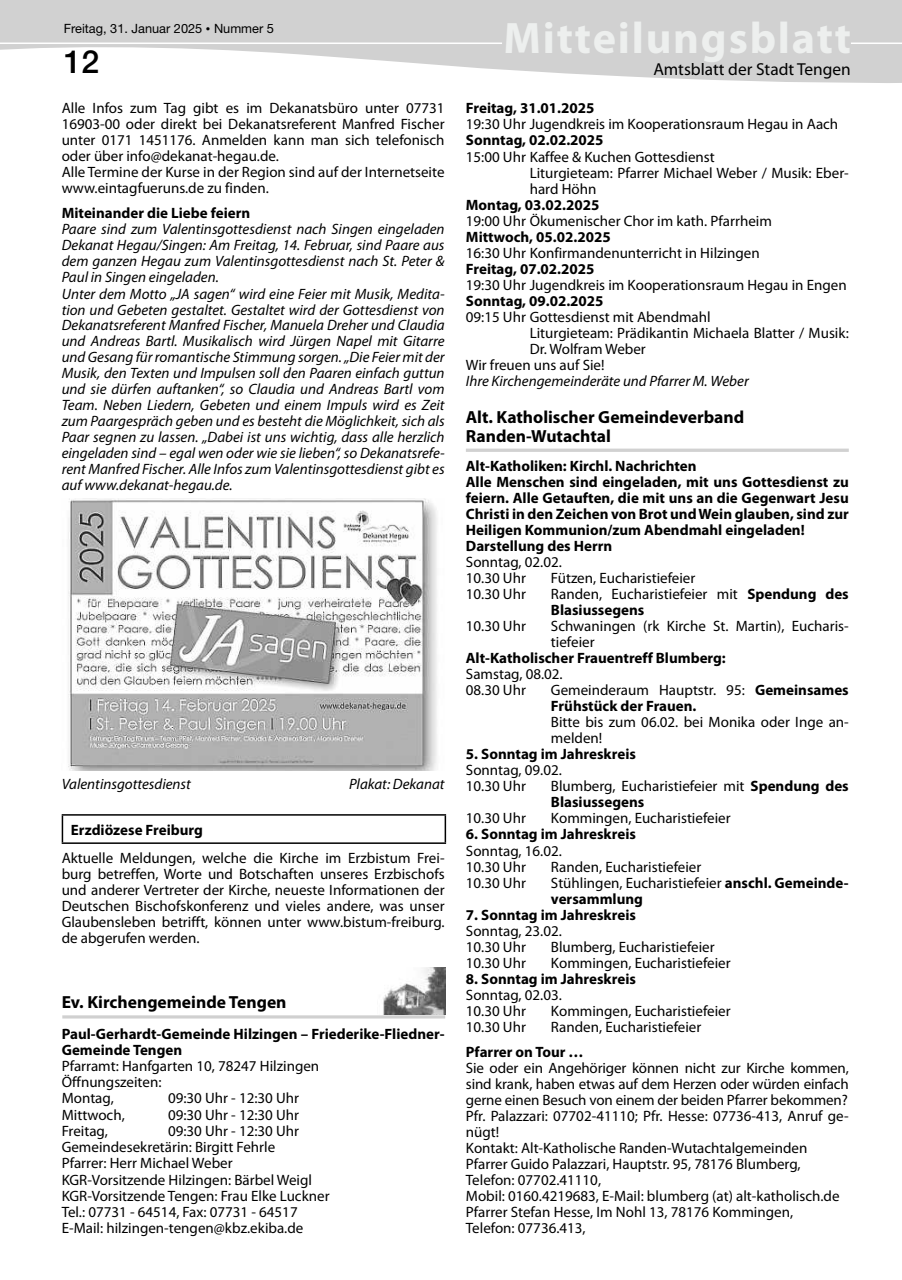
<style>
.page{position:relative;width:902px;height:1280px;background:#fff}
.page>*{position:absolute;margin:0;border:0;box-sizing:border-box;transform-origin:0 0}
.t1{font:700 44.25px "Myriad Pro";letter-spacing:.04em;color:#edefee}
.t2{font:500 31.95px "Helvetica Neue LT Pro";color:#000}
.t3{font:700 17.55px/19.2px "Myriad Pro";color:#000}
.t4{font:17.4px "Myriad Pro";color:#000}
.t5{font:15px/16px "Myriad Pro";color:#000}
.t6{font:italic 15px/16px "Myriad Pro";color:#000}
.t7{font:700 15px/16px "Myriad Pro";color:#000}
.t8{font:12.75px "Helvetica Neue LT Pro";color:#000}
.s1{font-size:9px}
.s2{font-size:12.9px}
.s3{font-weight:700}
.s4{font-weight:400}
</style>
<div class="page">
<svg style="left:0;top:0;width:901px;height:83px;fill:#d1d1d1"></svg>
<div style="left:505px;top:22px;width:344px;height:40px;background:#d1d1d1"></div>
<hr style="left:0;top:43px;width:502px;height:1px;background:#fff">
<hr style="left:850px;top:43px;width:51px;height:1px;background:#fff">
<img style="left:68px;top:498px;width:369px;height:273px">
<hr style="left:62px;top:814px;width:384px;height:2px;background:#000">
<svg style="left:62px;top:816px;width:1px;height:26px"></svg>
<hr style="left:444px;top:816px;width:2px;height:26px;background:#000">
<hr style="left:62px;top:842px;width:384px;height:2px;background:#000">
<hr style="left:62px;top:1015px;width:383px;height:3px;background:#d0d0d0">
<img style="left:383px;top:967px;width:62px;height:48px">
<hr style="left:466px;top:449px;width:382px;height:3px;background:#d1d1d1">
<p class="t8" style="left:64px;top:20px;width:212px">Freitag, 31. Januar 2025 <span class="s1">•</span> Nummer <span class="s2">5</span></p>
<h1 class="t1" style="left:503px;top:9px;width:349px">Mitteilungsblatt</h1>
<h2 class="t2" style="left:64px;top:43px;width:37px">12</h2>
<p class="t4" style="left:653px;top:59px;width:199px">Amtsblatt der Stadt Tengen</p>
<p class="t5" style="left:62px;top:100px;width:384px">Alle Infos zum Tag gibt es im Dekanatsbüro unter 07731<br>16903-00 oder direkt bei Dekanatsreferent Manfred Fischer unter 0171 1451176. Anmelden kann man sich telefonisch oder über info@dekanat-hegau.de.<br>Alle Termine der Kurse in der Region sind auf der Internetseite www.eintagfueruns.de zu finden.</p>
<p class="t7" style="left:62px;top:205px;width:190px">Miteinander die Liebe feiern</p>
<p class="t6" style="left:62px;top:221px;width:384px">Paare sind zum Valentinsgottesdienst nach Singen eingeladen Dekanat Hegau/Singen: Am Freitag, 14. Februar, sind Paare aus dem ganzen Hegau zum Valentinsgottesdienst nach St. Peter &amp; Paul in Singen eingeladen.<br>Unter dem Motto „JA sagen“ wird eine Feier mit Musik, Medita&shy;tion und Gebeten gestaltet. Gestaltet wird der Gottesdienst von Dekanatsreferent Manfred Fischer, Manuela Dreher und Claudia und Andreas Bartl. Musikalisch wird Jürgen Napel mit Gitarre und Gesang für romantische Stimmung sorgen. „Die Feier mit der Musik, den Texten und Impulsen soll den Paaren einfach guttun und sie dürfen auftanken“, so Claudia und Andreas Bartl vom Team. Neben Liedern, Gebeten und einem Impuls wird es Zeit zum Paargespräch geben und es besteht die Möglichkeit, sich als Paar segnen zu lassen. „Dabei ist uns wichtig, dass alle herzlich eingeladen sind – egal wen oder wie sie lieben“, so Dekanatsrefe&shy;rent Manfred Fischer. Alle Infos zum Valentinsgottesdienst gibt es auf www.dekanat-hegau.de.</p>
<p class="t6" style="left:62px;top:775px;width:131px">Valentinsgottesdienst</p>
<p class="t6" style="left:349px;top:775px;width:97px">Plakat: Dekanat</p>
<p class="t7" style="left:71px;top:821px;width:133px">Erzdiözese Freiburg</p>
<p class="t5" style="left:62px;top:849px;width:384px;text-align:justify">Aktuelle Meldungen, welche die Kirche im Erzbistum Frei&shy;burg betreffen, Worte und Botschaften unseres Erzbischofs und anderer Vertreter der Kirche, neueste Informationen der Deutschen Bischofskonferenz und vieles andere, was unser Glaubensleben betrifft, können unter www.bistum-freiburg. de abgerufen werden.</p>
<p class="t3" style="left:62px;top:992px;width:226px">Ev. Kirchengemeinde Tengen</p>
<p class="t7" style="left:62px;top:1025px;width:384px">Paul-Gerhardt-Gemeinde Hilzingen – Friederike-Fliedner-<br>Gemeinde Tengen</p>
<p class="t5" style="left:62px;top:1058px;width:259px">Pfarramt: Hanfgarten 10, 78247 Hilzingen<br>Öffnungszeiten:<br>Montag,</p>
<p class="t5" style="left:168px;top:1090px;width:132px">09:30 Uhr - 12:30 Uhr</p>
<p class="t5" style="left:62px;top:1106px;width:65px">Mittwoch,</p>
<p class="t5" style="left:168px;top:1106px;width:132px">09:30 Uhr - 12:30 Uhr</p>
<p class="t5" style="left:62px;top:1122px;width:48px">Freitag,</p>
<p class="t5" style="left:62px;top:1122px;width:269px;text-indent:106px">09:30 Uhr - 12:30 Uhr Gemeindesekretärin: Birgitt Fehrle<br>Pfarrer: Herr Michael Weber KGR-Vorsitzende Hilzingen: Bärbel Weigl KGR-Vorsitzende Tengen: Frau Elke Luckner Tel.: 07731 - 64514, Fax: 07731 - 64517<br>E-Mail: hilzingen-tengen@kbz.ekiba.de</p>
<p class="t7" style="left:466px;top:100px;width:130px">Freitag, 31.01.2025</p>
<p class="t5" style="left:466px;top:116px;width:374px">19:30 Uhr Jugendkreis im Kooperationsraum Hegau in Aach</p>
<p class="t7" style="left:466px;top:132px;width:139px">Sonntag, 02.02.2025</p>
<p class="t5" style="left:529px;top:148px;width:320px;text-indent:-64px">15:00 Uhr Kaffee &amp; Kuchen Gottesdienst<br>Liturgieteam: Pfarrer Michael Weber / Musik: Eber&shy;hard Höhn</p>
<p class="t7" style="left:466px;top:196px;width:135px">Montag, 03.02.2025</p>
<p class="t5" style="left:466px;top:212px;width:307px">19:00 Uhr Ökumenischer Chor im kath. Pfarrheim</p>
<p class="t7" style="left:466px;top:228px;width:146px">Mittwoch, 05.02.2025</p>
<p class="t5" style="left:466px;top:245px;width:295px">16:30 Uhr Konfirmandenunterricht in Hilzingen</p>
<p class="t7" style="left:466px;top:260px;width:130px">Freitag, 07.02.2025</p>
<p class="t5" style="left:466px;top:277px;width:382px">19:30 Uhr Jugendkreis im Kooperationsraum Hegau in Engen</p>
<p class="t7" style="left:466px;top:292px;width:139px">Sonntag, 09.02.2025</p>
<p class="t5" style="left:466px;top:309px;width:246px">09:15 Uhr Gottesdienst mit Abendmahl</p>
<p class="t5" style="left:529px;top:325px;width:320px">Liturgieteam: Prädikantin Michaela Blatter / Musik:</p>
<p class="t5" style="left:529px;top:341px;width:118px">Dr. Wolfram Weber</p>
<p class="t5" style="left:466px;top:357px;width:140px">Wir freuen uns auf Sie!</p>
<p class="t6" style="left:466px;top:373px;width:284px">Ihre Kirchengemeinderäte und Pfarrer M. Weber</p>
<p class="t3" style="left:466px;top:406px;width:280px">Alt. Katholischer Gemeindeverband<br>Randen-Wutachtal</p>
<p class="t7" style="left:466px;top:457px;width:384px">Alt-Katholiken: Kirchl. Nachrichten<br>Alle Menschen sind eingeladen, mit uns Gottesdienst zu feiern. Alle Getauften, die mit uns an die Gegenwart Jesu Christi in den Zeichen von Brot und Wein glauben, sind zur Heiligen Kommunion/zum Abendmahl eingeladen!<br>Darstellung des Herrn</p>
<p class="t5" style="left:466px;top:553px;width:97px">Sonntag, 02.02.<br>10.30 Uhr</p>
<p class="t5" style="left:551px;top:569px;width:146px">Fützen, Eucharistiefeier</p>
<p class="t5" style="left:466px;top:586px;width:61px">10.30 Uhr</p>
<p class="t5" style="left:551px;top:586px;width:299px">Randen, Eucharistiefeier mit <span class="s3">Spendung des<br>Blasiussegens</span></p>
<p class="t5" style="left:466px;top:618px;width:61px">10.30 Uhr</p>
<p class="t5" style="left:551px;top:618px;width:299px">Schwaningen (rk Kirche St. Martin), Eucharis&shy;tiefeier</p>
<p class="t7" style="left:466px;top:649px;width:261px">Alt-Katholischer Frauentreff Blumberg:</p>
<p class="t5" style="left:466px;top:666px;width:98px">Samstag, 08.02.<br>08.30 Uhr</p>
<p class="t7" style="left:551px;top:682px;width:299px"><span class="s4">Gemeinderaum Hauptstr. 95:</span> Gemeinsames<br>Frühstück der Frauen.</p>
<p class="t5" style="left:551px;top:714px;width:299px">Bitte bis zum 06.02. bei Monika oder Inge an&shy;melden!</p>
<p class="t7" style="left:466px;top:746px;width:172px">5. Sonntag im Jahreskreis</p>
<p class="t5" style="left:466px;top:762px;width:97px">Sonntag, 09.02.<br>10.30 Uhr</p>
<p class="t5" style="left:551px;top:778px;width:299px">Blumberg, Eucharistiefeier mit <span class="s3">Spendung des<br>Blasiussegens</span></p>
<p class="t5" style="left:466px;top:810px;width:61px">10.30 Uhr</p>
<p class="t5" style="left:551px;top:810px;width:181px">Kommingen, Eucharistiefeier</p>
<p class="t7" style="left:466px;top:826px;width:172px">6. Sonntag im Jahreskreis</p>
<p class="t5" style="left:466px;top:842px;width:97px">Sonntag, 16.02.<br>10.30 Uhr</p>
<p class="t5" style="left:551px;top:858px;width:152px">Randen, Eucharistiefeier</p>
<p class="t5" style="left:466px;top:874px;width:61px">10.30 Uhr</p>
<p class="t5" style="left:551px;top:874px;width:299px">Stühlingen, Eucharistiefeier <span class="s3">anschl. Gemeinde&shy;versammlung</span></p>
<p class="t7" style="left:466px;top:906px;width:172px">7. Sonntag im Jahreskreis</p>
<p class="t5" style="left:466px;top:922px;width:97px">Sonntag, 23.02.<br>10.30 Uhr</p>
<p class="t5" style="left:551px;top:938px;width:165px">Blumberg, Eucharistiefeier</p>
<p class="t5" style="left:466px;top:954px;width:61px">10.30 Uhr</p>
<p class="t5" style="left:551px;top:954px;width:181px">Kommingen, Eucharistiefeier</p>
<p class="t7" style="left:466px;top:970px;width:172px">8. Sonntag im Jahreskreis</p>
<p class="t5" style="left:466px;top:987px;width:97px">Sonntag, 02.03.<br>10.30 Uhr</p>
<p class="t5" style="left:551px;top:1003px;width:181px">Kommingen, Eucharistiefeier</p>
<p class="t5" style="left:466px;top:1019px;width:61px">10.30 Uhr</p>
<p class="t5" style="left:551px;top:1019px;width:152px">Randen, Eucharistiefeier</p>
<p class="t7" style="left:466px;top:1043px;width:119px">Pfarrer on Tour …</p>
<p class="t5" style="left:466px;top:1059px;width:384px">Sie oder ein Angehöriger können nicht zur Kirche kommen, sind krank, haben etwas auf dem Herzen oder würden einfach gerne einen Besuch von einem der beiden Pfarrer bekommen?<br>Pfr. Palazzari: 07702-41110; Pfr. Hesse: 07736-413, Anruf ge&shy;nügt!<br>Kontakt: Alt-Katholische Randen-Wutachtalgemeinden Pfarrer Guido Palazzari, Hauptstr. 95, 78176 Blumberg, Telefon: 07702.41110,<br>Mobil: 0160.4219683, E-Mail: blumberg (at) alt-katholisch.de Pfarrer Stefan Hesse, Im Nohl 13, 78176 Kommingen,<br>Telefon: 07736.413,</p>
</div>
